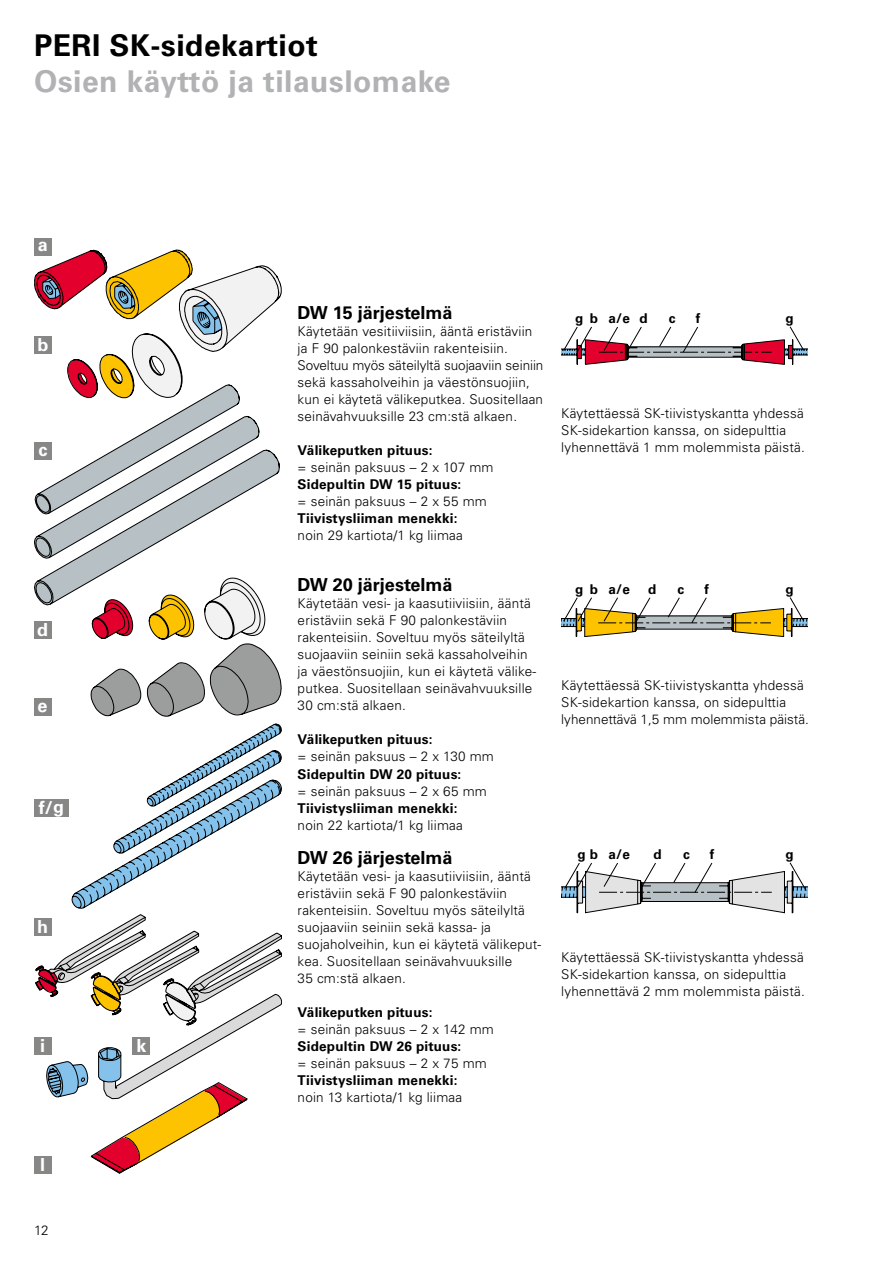
<style>
.page{position:relative;width:893px;height:1263px;background:#fff}
.page>*{position:absolute;margin:0;border:0;box-sizing:border-box;transform-origin:0 0}
.t1{font:700 30px "Univers LT Pro";letter-spacing:.015em;color:#b1b2b3}
.t2{font:700 30px "Univers LT Pro";letter-spacing:.015em;color:#000}
.t3{font:700 18px "Univers LT Pro";color:#000}
.t4{font:700 18px "Univers LT Pro";color:#fff}
.t5{font:300 13.5px/17px "Univers LT Pro";letter-spacing:.015em;color:#000}
.t6{font:700 13.5px "Univers LT Pro";letter-spacing:.015em;color:#000}
</style>
<div class="page">
<svg style="left:561px;top:326px;width:247px;height:39px"></svg>
<svg style="left:561px;top:597px;width:247px;height:40px"></svg>
<svg style="left:561px;top:862px;width:247px;height:51px"></svg>
<svg style="left:34px;top:250px;width:248px;height:924px"></svg>
<div style="left:34px;top:337px;width:17px;height:17px;background:#878786"></div>
<div style="left:34px;top:238px;width:17px;height:17px;background:#878786"></div>
<div style="left:34px;top:442px;width:17px;height:17px;background:#878786"></div>
<div style="left:34px;top:622px;width:17px;height:17px;background:#878786"></div>
<div style="left:34px;top:699px;width:17px;height:17px;background:#878786"></div>
<div style="left:34px;top:799px;width:34px;height:17px;background:#878786"></div>
<div style="left:34px;top:1157px;width:17px;height:17px;background:#878786"></div>
<div style="left:34px;top:918px;width:17px;height:17px;background:#878786"></div>
<div style="left:34px;top:1037px;width:17px;height:17px;background:#878786"></div>
<div style="left:133px;top:1037px;width:17px;height:17px;background:#878786"></div>
<h1 class="t2" style="left:34px;top:27px;width:285px">PERI SK-sidekartiot</h1>
<h1 class="t1" style="left:34px;top:63px;width:418px">Osien käyttö ja tilauslomake</h1>
<h2 class="t4" style="left:38px;top:234px;width:12px">a</h2>
<h2 class="t4" style="left:37px;top:334px;width:12px">b</h2>
<h2 class="t4" style="left:38px;top:439px;width:10px">c</h2>
<h2 class="t4" style="left:37px;top:619px;width:12px">d</h2>
<h2 class="t4" style="left:38px;top:695px;width:12px">e</h2>
<h2 class="t4" style="left:39px;top:797px;width:27px">f/g</h2>
<h2 class="t4" style="left:37px;top:916px;width:12px">h</h2>
<h2 class="t4" style="left:40px;top:1035px;width:7px">i</h2>
<h2 class="t4" style="left:136px;top:1035px;width:12px">k</h2>
<h2 class="t4" style="left:40px;top:1154px;width:7px">l</h2>
<p class="t5" style="left:34px;top:1221px;width:16px">12</p>
<h2 class="t3" style="left:298px;top:302px;width:156px">DW 15 järjestelmä</h2>
<p class="t5" style="left:298px;top:323px;width:247px">Käytetään vesitiiviisiin, ääntä eristäviin ja F 90 palonkestäviin rakenteisiin.<br>Soveltuu myös säteilyltä suojaaviin seiniin sekä kassaholveihin ja väestönsuojiin, kun ei käytetä välikeputkea. Suositellaan seinävahvuuksille 23 cm:stä alkaen.</p>
<p class="t6" style="left:298px;top:443px;width:136px">Välikeputken pituus:</p>
<p class="t5" style="left:298px;top:459px;width:197px">= seinän paksuus – 2 x 107 mm</p>
<p class="t6" style="left:298px;top:477px;width:165px">Sidepultin DW 15 pituus:</p>
<p class="t5" style="left:298px;top:493px;width:191px">= seinän paksuus – 2 x 55 mm</p>
<p class="t6" style="left:298px;top:511px;width:161px">Tiivistysliiman menekki:</p>
<p class="t5" style="left:298px;top:527px;width:167px">noin 29 kartiota/1 kg liimaa</p>
<h2 class="t3" style="left:298px;top:574px;width:156px">DW 20 järjestelmä</h2>
<p class="t5" style="left:298px;top:595px;width:240px">Käytetään vesi- ja kaasutiiviisiin, ääntä eristäviin sekä F 90 palonkestäviin rakenteisiin. Soveltuu myös säteilyltä suojaaviin seiniin sekä kassaholveihin ja väestönsuojiin, kun ei käytetä välike&shy;putkea. Suositellaan seinävahvuuksille 30 cm:stä alkaen.</p>
<p class="t6" style="left:298px;top:732px;width:136px">Välikeputken pituus:</p>
<p class="t5" style="left:298px;top:748px;width:198px">= seinän paksuus – 2 x 130 mm</p>
<p class="t6" style="left:298px;top:766px;width:165px">Sidepultin DW 20 pituus:</p>
<p class="t5" style="left:298px;top:782px;width:191px">= seinän paksuus – 2 x 65 mm</p>
<p class="t6" style="left:298px;top:800px;width:161px">Tiivistysliiman menekki:</p>
<p class="t5" style="left:298px;top:816px;width:167px">noin 22 kartiota/1 kg liimaa</p>
<h2 class="t3" style="left:298px;top:846px;width:156px">DW 26 järjestelmä</h2>
<p class="t5" style="left:298px;top:867px;width:245px">Käytetään vesi- ja kaasutiiviisiin, ääntä eristäviin sekä F 90 palonkestäviin rakenteisiin. Soveltuu myös säteilyltä suojaaviin seiniin sekä kassa- ja suojaholveihin, kun ei käytetä välikeput&shy;kea. Suositellaan seinävahvuuksille<br>35 cm:stä alkaen.</p>
<p class="t6" style="left:298px;top:1004px;width:136px">Välikeputken pituus:</p>
<p class="t5" style="left:298px;top:1020px;width:198px">= seinän paksuus – 2 x 142 mm</p>
<p class="t6" style="left:298px;top:1038px;width:165px">Sidepultin DW 26 pituus:</p>
<p class="t5" style="left:298px;top:1054px;width:191px">= seinän paksuus – 2 x 75 mm</p>
<p class="t6" style="left:298px;top:1072px;width:161px">Tiivistysliiman menekki:</p>
<p class="t5" style="left:298px;top:1089px;width:166px">noin 13 kartiota/1 kg liimaa</p>
<p class="t6" style="left:575px;top:310px;width:24px">g b</p>
<p class="t6" style="left:639px;top:310px;width:10px">d</p>
<p class="t6" style="left:696px;top:310px;width:6px">f</p>
<p class="t6" style="left:786px;top:310px;width:10px">g</p>
<p class="t6" style="left:608px;top:310px;width:23px">a/e</p>
<p class="t6" style="left:669px;top:310px;width:8px">c</p>
<p class="t5" style="left:561px;top:405px;width:245px">Käytettäessä SK-tiivistyskantta yhdessä<br>SK-sidekartion kanssa, on sidepulttia lyhennettävä 1 mm molemmista päistä.</p>
<p class="t6" style="left:575px;top:581px;width:56px">g b a/e</p>
<p class="t6" style="left:648px;top:581px;width:10px">d</p>
<p class="t6" style="left:677px;top:581px;width:8px">c</p>
<p class="t6" style="left:704px;top:581px;width:6px">f</p>
<p class="t6" style="left:786px;top:581px;width:10px">g</p>
<p class="t5" style="left:561px;top:677px;width:249px">Käytettäessä SK-tiivistyskantta yhdessä<br>SK-sidekartion kanssa, on sidepulttia lyhennettävä 1,5 mm molemmista päistä.</p>
<p class="t6" style="left:577px;top:846px;width:54px">g b a/e</p>
<p class="t6" style="left:654px;top:846px;width:10px">d</p>
<p class="t6" style="left:683px;top:846px;width:8px">c</p>
<p class="t6" style="left:710px;top:846px;width:6px">f</p>
<p class="t6" style="left:786px;top:846px;width:10px">g</p>
<p class="t5" style="left:561px;top:949px;width:245px">Käytettäessä SK-tiivistyskantta yhdessä<br>SK-sidekartion kanssa, on sidepulttia lyhennettävä 2 mm molemmista päistä.</p>
</div>
